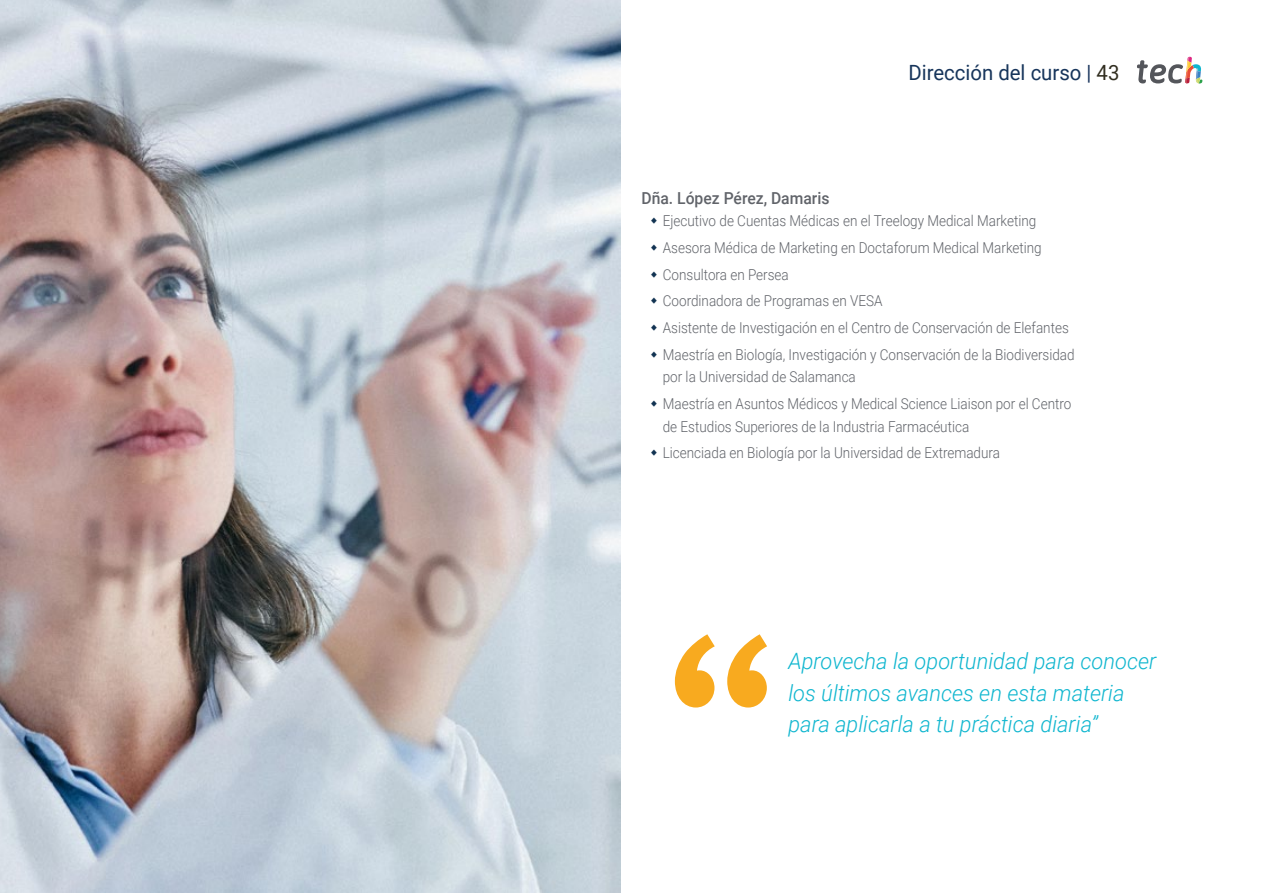
<style>
.page{position:relative;width:1263px;height:893px;background:#fff}
.page>*{position:absolute;margin:0;border:0;box-sizing:border-box;transform-origin:0 0}
.t1{font:italic 300 22.5px/31.5px "Roboto";color:#0fb6cf}
.t2{font:21px "Roboto";color:#17355b}
.t3{font:500 16.5px "Roboto";color:#61646a;scale:.95 1}
.t4{font:300 15px/26.7px "Roboto";color:#61646a;scale:.9 1}
.s1{color:#1a355c}
.s2{color:#312e20}
</style>
<div class="page">
<img style="left:0;top:0;width:620px;height:893px">
<svg style="left:1137px;top:57px;width:65px;height:27px"></svg>
<svg style="left:675px;top:634px;width:92px;height:73px"></svg>
<h2 class="t2" style="left:908px;top:57px;width:213px">Dirección del curso <span class="s1">|</span> <span class="s2">43</span></h2>
<p class="t3" style="left:641px;top:186px;width:199px">Dña. López Pérez, Damaris</p>
<p class="t4" style="left:663px;top:207px;width:459px">Ejecutivo de Cuentas Médicas en el Treelogy Medical Marketing Asesora Médica de Marketing en Doctaforum Medical Marketing Consultora en Persea<br>Coordinadora de Programas en VESA<br>Asistente de Investigación en el Centro de Conservación de Elefantes Maestría en Biología, Investigación y Conservación de la Biodiversidad</p>
<p class="t4" style="left:663px;top:363px;width:456px">por la Universidad de Salamanca<br>Maestría en Asuntos Médicos y Medical Science Liaison por el Centro</p>
<p class="t4" style="left:663px;top:412px;width:376px">de Estudios Superiores de la Industria Farmacéutica<br>Licenciada en Biología por la Universidad de Extremadura</p>
<h1 class="t1" style="left:788px;top:645px;width:370px">Aprovecha la oportunidad para conocer los últimos avances en esta materia para aplicarla a tu práctica diaria”</h1>
</div>
